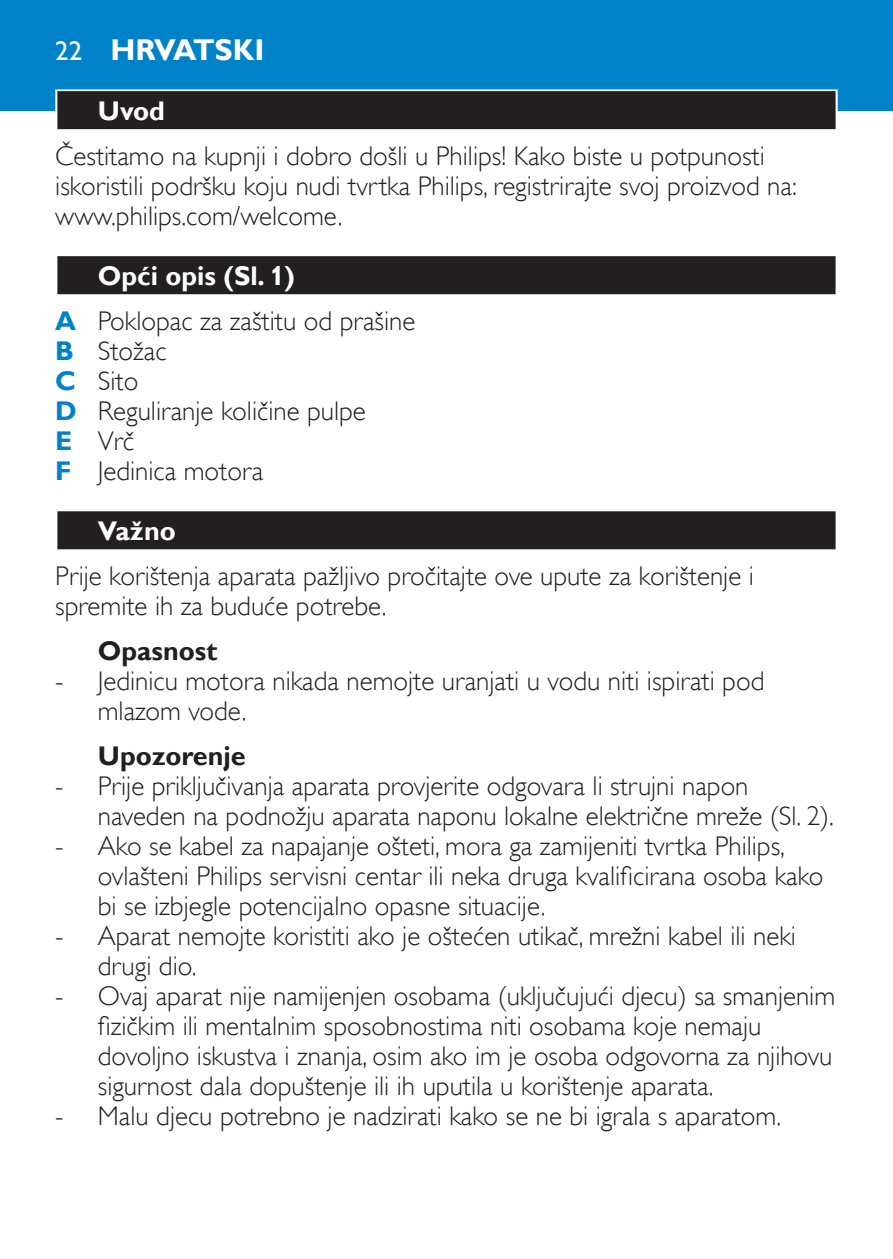
<style>
.page{position:relative;width:893px;height:1259px;background:#fff}
.page>*{position:absolute;margin:0;border:0;box-sizing:border-box;transform-origin:0 0}
.t1{font:700 30px "Gill Sans Alt One WGL";color:#fff}
.t2{font:27px/30px "Gill Sans Alt One WGL Light";color:#231f20}
.t3{font:700 27px "Gill Sans Alt One WGL";color:#fff}
.t4{font:700 27px "Gill Sans Alt One WGL";color:#231f20}
.t5{font:27px "Gill Sans Alt One WGL";color:#fff}
.s1{font-family:"Gill Sans Alt One WGL";font-weight:700;color:#0082c8}
</style>
<div class="page">
<div style="left:0;top:0;width:893px;height:111px;background:#0082c8"></div>
<div style="left:55px;top:89px;width:783px;height:43px;background:linear-gradient(to right,#dcdbdc,#dcdbdc)"></div>
<div style="left:57px;top:91px;width:779px;height:38px;background:#231f20"></div>
<div style="left:55px;top:254px;width:783px;height:43px;background:linear-gradient(to right,#cecdce,#cecdce)"></div>
<div style="left:57px;top:256px;width:779px;height:38px;background:#231f20"></div>
<div style="left:55px;top:509px;width:783px;height:43px;background:linear-gradient(to right,#b8b6b7,#b8b6b7)"></div>
<div style="left:57px;top:511px;width:779px;height:38px;background:#231f20"></div>
<p class="t5" style="left:55px;top:32px;width:28px">22</p>
<p class="t1" style="left:111px;top:29px;width:155px">Hrvatski</p>
<p class="t3" style="left:98px;top:92px;width:69px">Uvod</p>
<p class="t2" style="left:55px;top:141px;width:743px">Čestitamo na kupnji i dobro došli u Philips! Kako biste u potpunosti iskoristili podršku koju nudi tvrtka Philips, registrirajte svoj proizvod na: www.philips.com/welcome.</p>
<p class="t3" style="left:98px;top:257px;width:199px">Opći opis (Sl. 1)</p>
<p class="t2" style="left:55px;top:306px;width:362px"><span class="s1">A</span> Poklopac za zaštitu od prašine<br><span class="s1">B</span> Stožac<br><span class="s1">C</span> Sito<br><span class="s1">D</span> Reguliranje količine pulpe<br><span class="s1">E</span> Vrč<br><span class="s1">F</span> Jedinica motora</p>
<p class="t3" style="left:98px;top:512px;width:79px">Važno</p>
<p class="t2" style="left:55px;top:561px;width:700px">Prije korištenja aparata pažljivo pročitajte ove upute za korištenje i spremite ih za buduće potrebe.</p>
<p class="t4" style="left:98px;top:632px;width:121px">Opasnost</p>
<p class="t2" style="left:98px;top:666px;width:668px;text-indent:-43px">- Jedinicu motora nikada nemojte uranjati u vodu niti ispirati pod mlazom vode.</p>
<p class="t4" style="left:98px;top:737px;width:149px">Upozorenje</p>
<p class="t2" style="left:98px;top:771px;width:738px;text-indent:-43px">- Prije priključivanja aparata provjerite odgovara li strujni napon naveden na podnožju aparata naponu lokalne električne mreže (Sl. 2).</p>
<p class="t2" style="left:98px;top:831px;width:727px;text-indent:-43px">- Ako se kabel za napajanje ošteti, mora ga zamijeniti tvrtka Philips, ovlašteni Philips servisni centar ili neka druga kvalificirana osoba kako bi se izbjegle potencijalno opasne situacije.</p>
<p class="t2" style="left:98px;top:921px;width:700px;text-indent:-43px">- Aparat nemojte koristiti ako je oštećen utikač, mrežni kabel ili neki drugi dio.</p>
<p class="t2" style="left:98px;top:981px;width:739px;text-indent:-43px">- Ovaj aparat nije namijenjen osobama (uključujući djecu) sa smanjenim fizičkim ili mentalnim sposobnostima niti osobama koje nemaju dovoljno iskustva i znanja, osim ako im je osoba odgovorna za njihovu sigurnost dala dopuštenje ili ih uputila u korištenje aparata.</p>
<p class="t2" style="left:55px;top:1101px;width:727px">- Malu djecu potrebno je nadzirati kako se ne bi igrala s aparatom.</p>
</div>
